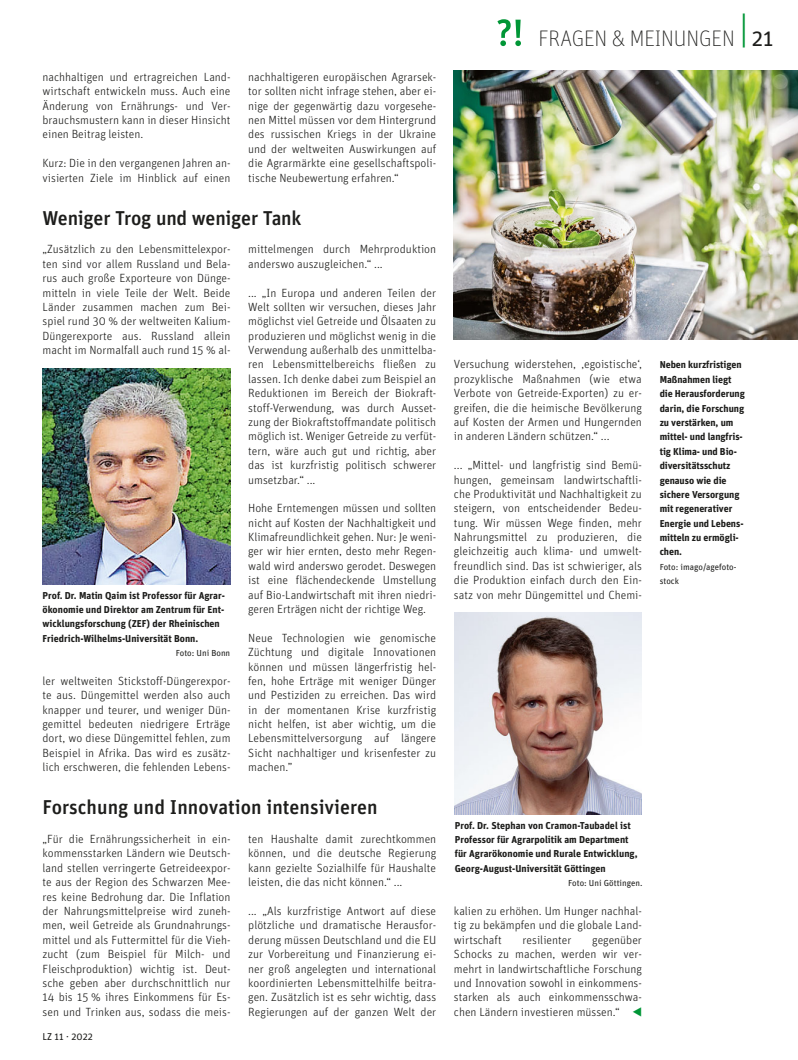
<style>
.page{position:relative;width:798px;height:1060px;background:#fff}
.page>*{position:absolute;margin:0;border:0;box-sizing:border-box;transform-origin:0 0}
.t1{font:100 22.5px "Unit OT";letter-spacing:-.005em;color:#1d1d1b;scale:.96 1}
.t2{font:500 20px "Unit OT";color:#1d1d1b}
.t3{font:300 11.88px/14.4px "Unit OT";color:#1d1d1b;text-align:justify}
.t4{font:700 10px/14.4px "Unit OT";color:#1d1d1b}
.t5{font:10px "Unit OT";color:#1d1d1b}
.t6{font:8.75px/14.4px "Unit OT";color:#1d1d1b}
.s1{font-weight:400}
.s2{color:#009636}
</style>
<div class="page">
<svg style="left:497px;top:19px;width:24px;height:27px"></svg>
<img style="left:454px;top:71px;width:343px;height:269px">
<img style="left:454px;top:613px;width:187px;height:201px">
<img style="left:43px;top:368px;width:187px;height:216px">
<p class="t3" style="left:248px;top:71px;width:189px">nachhaltigeren europäischen Agrarsek&shy;tor sollten nicht infrage stehen, aber ei&shy;nige der gegenwärtig dazu vorgesehe&shy;nen Mittel müssen vor dem Hintergrund des russischen Kriegs in der Ukraine und der weltweiten Auswirkungen auf die Agrarmärkte eine gesellschaftspoli&shy;tische Neubewertung erfahren.“</p>
<h2 class="t2" style="left:43px;top:210px;width:260px">Weniger Trog und weniger Tank</h2>
<p class="t3" style="left:43px;top:243px;width:189px">„Zusätzlich zu den Lebensmittelexpor&shy;ten sind vor allem Russland und Bela&shy;rus auch große Exporteure von Dünge&shy;mitteln in viele Teile der Welt. Beide Länder zusammen machen zum Bei&shy;spiel rund 30 % der weltweiten Kalium-Düngerexporte aus. Russland allein macht im Normalfall auch rund 15 % al-</p>
<p class="t3" style="left:43px;top:71px;width:189px">nachhaltigen und ertragreichen Land&shy;wirtschaft entwickeln muss. Auch eine Änderung von Ernährungs- und Ver&shy;brauchsmustern kann in dieser Hinsicht einen Beitrag leisten.</p>
<p class="t3" style="left:43px;top:157px;width:189px">Kurz: Die in den vergangenen Jahren an&shy;visierten Ziele im Hinblick auf einen</p>
<p class="t3" style="left:248px;top:243px;width:189px">mittelmengen durch Mehrproduktion anderswo auszugleichen.“ ...</p>
<p class="t3" style="left:248px;top:286px;width:189px">... „In Europa und anderen Teilen der Welt sollten wir versuchen, dieses Jahr möglichst viel Getreide und Ölsaaten zu produzieren und möglichst wenig in die Verwendung außerhalb des unmittelba&shy;ren Lebensmittelbereichs fließen zu lassen. Ich denke dabei zum Beispiel an Reduktionen im Bereich der Biokraft&shy;stoff-Verwendung, was durch Ausset&shy;zung der Biokraftstoffmandate politisch möglich ist. Weniger Getreide zu verfüt&shy;tern, wäre auch gut und richtig, aber das ist kurzfristig politisch schwerer umsetzbar.“ ...</p>
<p class="t3" style="left:248px;top:502px;width:189px">Hohe Erntemengen müssen und sollten nicht auf Kosten der Nachhaltigkeit und Klimafreundlichkeit gehen. Nur: Je weni&shy;ger wir hier ernten, desto mehr Regen&shy;wald wird anderswo gerodet. Deswegen ist eine flächendeckende Umstellung auf Bio-Landwirtschaft mit ihren niedri&shy;geren Erträgen nicht der richtige Weg.</p>
<p class="t3" style="left:248px;top:631px;width:189px">Neue Technologien wie genomische Züchtung und digitale Innovationen können und müssen längerfristig hel&shy;fen, hohe Erträge mit weniger Dünger und Pestiziden zu erreichen. Das wird in der momentanen Krise kurzfristig nicht helfen, ist aber wichtig, um die Lebensmittelversorgung auf längere Sicht nachhaltiger und krisenfester zu machen.”</p>
<h2 class="t2" style="left:43px;top:800px;width:336px">Forschung und Innovation intensivieren</h2>
<p class="t3" style="left:43px;top:833px;width:189px">„Für die Ernährungssicherheit in ein&shy;kommensstarken Ländern wie Deutsch&shy;land stellen verringerte Getreideexpor&shy;te aus der Region des Schwarzen Mee&shy;res keine Bedrohung dar. Die Inflation der Nahrungsmittelpreise wird zuneh&shy;men, weil Getreide als Grundnahrungs&shy;mittel und als Futtermittel für die Vieh&shy;zucht (zum Beispiel für Milch- und Fleischproduktion) wichtig ist. Deut&shy;sche geben aber durchschnittlich nur 14 bis 15 % ihres Einkommens für Es&shy;sen und Trinken aus, sodass die meis-</p>
<p class="t3" style="left:248px;top:833px;width:189px">ten Haushalte damit zurechtkommen können, und die deutsche Regierung kann gezielte Sozialhilfe für Haushalte leisten, die das nicht können.“ ...</p>
<p class="t4" style="left:43px;top:589px;width:184px">Prof. Dr. Matin Qaim ist Professor für Agrar&shy;ökonomie und Direktor am Zentrum für Ent&shy;wicklungsforschung (ZEF) der Rheinischen Friedrich-Wilhelms-Universität Bonn.</p>
<p class="t6" style="left:176px;top:647px;width:56px">Foto: Uni Bonn</p>
<p class="t3" style="left:43px;top:675px;width:189px">ler weltweiten Stickstoff-Düngerexpor&shy;te aus. Düngemittel werden also auch knapper und teurer, und weniger Dün&shy;gemittel bedeuten niedrigere Erträge dort, wo diese Düngemittel fehlen, zum Beispiel in Afrika. Das wird es zusätz&shy;lich erschweren, die fehlenden Lebens-</p>
<p class="t3" style="left:248px;top:905px;width:189px">... „Als kurzfristige Antwort auf diese plötzliche und dramatische Herausfor&shy;derung müssen Deutschland und die EU zur Vorbereitung und Finanzierung ei&shy;ner groß angelegten und international koordinierten Lebensmittelhilfe beitra&shy;gen. Zusätzlich ist es sehr wichtig, dass Regierungen auf der ganzen Welt der</p>
<p class="t5" style="left:43px;top:1032px;width:52px">LZ 11 · 2022</p>
<h1 class="t1" style="left:538px;top:30px;width:246px">FRAGEN &amp; MEINUNGEN <sup>|</sup> <span class="s1">21</span></h1>
<p class="t3" style="left:454px;top:358px;width:189px">Versuchung widerstehen, ‚egoistische‘, prozyklische Maßnahmen (wie etwa Verbote von Getreide-Exporten) zu er&shy;greifen, die die heimische Bevölkerung auf Kosten der Armen und Hungernden in anderen Ländern schützen.“ ...</p>
<p class="t3" style="left:454px;top:459px;width:189px">... „Mittel- und langfristig sind Bemü&shy;hungen, gemeinsam landwirtschaftli&shy;che Produktivität und Nachhaltigkeit zu steigern, von entscheidender Bedeu&shy;tung. Wir müssen Wege finden, mehr Nahrungsmittel zu produzieren, die gleichzeitig auch klima- und umwelt&shy;freundlich sind. Das ist schwieriger, als die Produktion einfach durch den Ein&shy;satz von mehr Düngemittel und Chemi-</p>
<p class="t4" style="left:659px;top:359px;width:87px">Neben kurzfristigen<br>Maßnahmen liegt die Herausforderung darin, die Forschung zu verstärken, um mittel- und langfris&shy;tig Klima- und Bio&shy;diversitätsschutz genauso wie die sichere Versorgung mit regenerativer<br>Energie und Lebens&shy;mitteln zu ermögli&shy;chen.</p>
<p class="t6" style="left:659px;top:560px;width:78px">Foto: imago/agefoto&shy;stock</p>
<p class="t4" style="left:454px;top:819px;width:184px">Prof. Dr. Stephan von Cramon-Taubadel ist Professor für Agrarpolitik am Department für Agrarökonomie und Rurale Entwicklung, Georg-August-Universität Göttingen</p>
<p class="t6" style="left:568px;top:877px;width:76px">Foto: Uni Göttingen.</p>
<p class="t3" style="left:454px;top:905px;width:189px">kalien zu erhöhen. Um Hunger nachhal&shy;tig zu bekämpfen und die globale Land&shy;wirtschaft</p>
<p class="t3" style="left:454px;top:933px;width:189px;text-indent:138px">gegenüber Schocks zu machen, werden wir ver&shy;mehrt in landwirtschaftliche Forschung und Innovation sowohl in einkommens&shy;starken als auch einkommensschwa&shy;chen Ländern investieren müssen.“ <span class="s2">◀</span></p>
<p class="t3" style="left:522px;top:933px;width:50px">resilienter</p>
</div>
